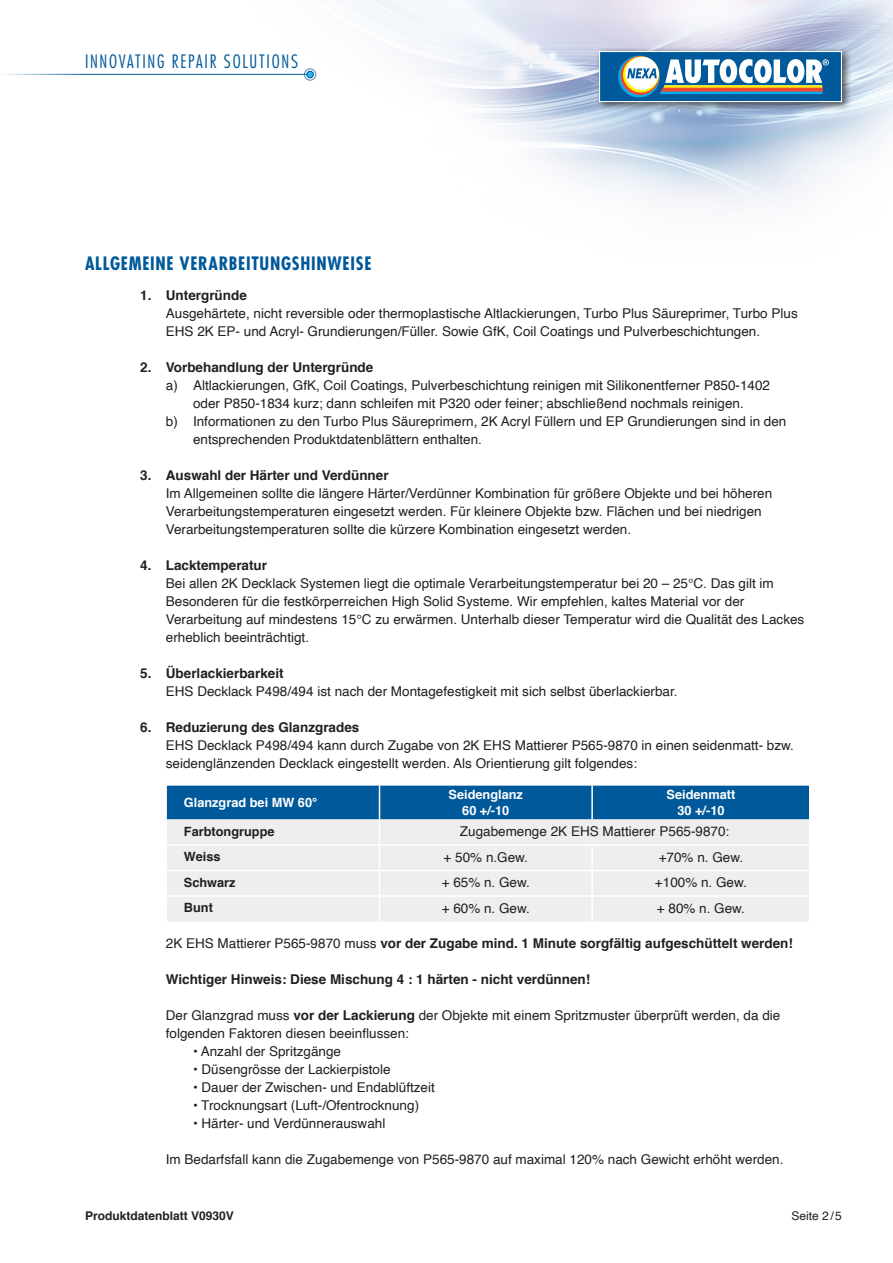
<style>
.page{position:relative;width:893px;height:1263px;background:#fff}
.page>*{position:absolute;margin:0;border:0;box-sizing:border-box;transform-origin:0 0}
.Produkt-Head{font:700 condensed 18px "Futura LT";letter-spacing:.04em;color:#00599a}
.t1{font:300 condensed 18px "Futura LT";letter-spacing:.095em;color:#00599a}
.Fliess-Helvetica{font:13.5px/18px "Helvetica";color:#231f20}
.Fliess-Helvetica-2{font:700 13.5px "Helvetica";color:#231f20}
.Fliess-Helvetica-bold{font:700 13.5px "Helvetica";color:#231f20}
.Tab-Helvetica-zentriert{font:13.5px "Helvetica";color:#231f20}
.Tab-Helvetica-weiss-Head{font:700 12.75px/15.8px "Helvetica";color:#fff;text-align:center}
.Tab-Helvetica-weiss-Head-2{font:700 12.75px "Helvetica";color:#231f20}
.t2{font:700 12px "Helvetica";color:#231f20}
.t3{font:12px "Helvetica";color:#231f20}
.s1{font-weight:400}
.s2{font-weight:700}
</style>
<div class="page">
<img style="left:22px;top:0;width:871px;height:820px">
<div style="left:595px;top:47px;width:257px;height:65px;background:#231f20;opacity:.75"></div>
<div style="left:600px;top:52px;width:241px;height:50px;background:#00599a"></div>
<div style="left:599px;top:51px;width:243px;height:51px;border:1px solid #fff"></div>
<svg style="left:618px;top:55px;width:211px;height:43px"></svg>
<hr style="left:0;top:74px;width:310px;height:1px;background:#00599a">
<div style="left:307px;top:71px;width:6px;height:7px;background:#26b6ea;border-radius:50%"></div>
<div style="left:307px;top:71px;width:7px;height:7px;border:1px solid #00599a;border-radius:50%"></div>
<div style="left:304px;top:69px;width:12px;height:11px;border:1px solid #00599a;border-radius:50%"></div>
<svg style="left:167px;top:786px;width:642px;height:135px;background:#b4cada"></svg>
<hr style="left:591px;top:846px;width:2px;height:24px;background:#fff">
<hr style="left:591px;top:871px;width:2px;height:24px;background:#fff">
<hr style="left:591px;top:897px;width:2px;height:24px;background:#fff">
<hr style="left:591px;top:786px;width:2px;height:33px;background:#fff">
<h1 class="t1" style="left:85px;top:51px;width:214px">INNOVATING REPAIR SOLUTIONS</h1>
<p class="Produkt-Head" style="left:85px;top:252px;width:288px">ALLGEMEINE VERARBEITUNGSHINWEISE</p>
<p class="Fliess-Helvetica-bold" style="left:140px;top:285px;width:108px">1. Untergründe</p>
<p class="Fliess-Helvetica" style="left:166px;top:305px;width:633px">Ausgehärtete, nicht reversible oder thermoplastische Altlackierungen, Turbo Plus Säureprimer, Turbo Plus<br>EHS 2K EP- und Acryl- Grundierungen/Füller. Sowie GfK, Coil Coatings und Pulverbeschichtungen.</p>
<p class="Fliess-Helvetica-bold" style="left:140px;top:357px;width:235px">2. Vorbehandlung der Untergründe</p>
<p class="Fliess-Helvetica" style="left:166px;top:377px;width:606px">a) Altlackierungen, GfK, Coil Coatings, Pulverbeschichtung reinigen mit Silikonentferner P850-1402</p>
<p class="Fliess-Helvetica" style="left:193px;top:395px;width:552px">oder P850-1834 kurz; dann schleifen mit P320 oder feiner; abschließend nochmals reinigen.</p>
<p class="Fliess-Helvetica" style="left:166px;top:413px;width:622px">b) Informationen zu den Turbo Plus Säureprimern, 2K Acryl Füllern und EP Grundierungen sind in den</p>
<p class="Fliess-Helvetica" style="left:193px;top:431px;width:290px">entsprechenden Produktdatenblättern enthalten.</p>
<p class="Fliess-Helvetica-bold" style="left:140px;top:465px;width:250px">3. Auswahl der Härter und Verdünner</p>
<p class="Fliess-Helvetica" style="left:166px;top:485px;width:608px">Im Allgemeinen sollte die längere Härter/Verdünner Kombination für größere Objekte und bei höheren</p>
<p class="Fliess-Helvetica" style="left:166px;top:503px;width:597px">Verarbeitungstemperaturen eingesetzt werden. Für kleinere Objekte bzw. Flächen und bei niedrigen</p>
<p class="Fliess-Helvetica" style="left:166px;top:521px;width:467px">Verarbeitungstemperaturen sollte die kürzere Kombination eingesetzt werden.</p>
<p class="Fliess-Helvetica-bold" style="left:140px;top:555px;width:128px">4. Lacktemperatur</p>
<p class="Fliess-Helvetica" style="left:166px;top:575px;width:609px">Bei allen 2K Decklack Systemen liegt die optimale Verarbeitungstemperatur bei 20 – 25°C. Das gilt im</p>
<p class="Fliess-Helvetica" style="left:166px;top:593px;width:580px">Besonderen für die festkörperreichen High Solid Systeme. Wir empfehlen, kaltes Material vor der</p>
<p class="Fliess-Helvetica" style="left:166px;top:611px;width:640px">Verarbeitung auf mindestens 15°C zu erwärmen. Unterhalb dieser Temperatur wird die Qualität des Lackes</p>
<p class="Fliess-Helvetica" style="left:166px;top:629px;width:145px">erheblich beeinträchtigt.</p>
<p class="Fliess-Helvetica-bold" style="left:140px;top:663px;width:145px">5. Überlackierbarkeit</p>
<p class="Fliess-Helvetica" style="left:166px;top:683px;width:513px">EHS Decklack P498/494 ist nach der Montagefestigkeit mit sich selbst überlackierbar.</p>
<p class="Fliess-Helvetica-bold" style="left:140px;top:717px;width:221px">6. Reduzierung des Glanzgrades</p>
<p class="Fliess-Helvetica" style="left:166px;top:737px;width:630px">EHS Decklack P498/494 kann durch Zugabe von 2K EHS Mattierer P565-9870 in einen seidenmatt- bzw.</p>
<p class="Fliess-Helvetica" style="left:166px;top:755px;width:473px">seidenglänzenden Decklack eingestellt werden. Als Orientierung gilt folgendes:</p>
<p class="Tab-Helvetica-weiss-Head" style="left:184px;top:795px;width:135px">Glanzgrad bei MW 60°</p>
<p class="Tab-Helvetica-weiss-Head" style="left:449px;top:787px;width:76px">Seidenglanz<br>60 +/-10</p>
<p class="Tab-Helvetica-weiss-Head" style="left:667px;top:787px;width:70px">Seidenmatt<br>30 +/-10</p>
<p class="Tab-Helvetica-weiss-Head-2" style="left:184px;top:821px;width:92px">Farbtongruppe</p>
<p class="Tab-Helvetica-zentriert" style="left:460px;top:821px;width:271px">Zugabemenge 2K EHS Mattierer P565-9870:</p>
<p class="Tab-Helvetica-weiss-Head-2" style="left:184px;top:847px;width:38px">Weiss</p>
<p class="Tab-Helvetica-zentriert" style="left:444px;top:846px;width:86px">+ 50% n.Gew.</p>
<p class="Tab-Helvetica-zentriert" style="left:659px;top:846px;width:86px">+70% n. Gew.</p>
<p class="Tab-Helvetica-weiss-Head-2" style="left:184px;top:872px;width:53px">Schwarz</p>
<p class="Tab-Helvetica-zentriert" style="left:442px;top:872px;width:90px">+ 65% n. Gew.</p>
<p class="Tab-Helvetica-zentriert" style="left:655px;top:872px;width:93px">+100% n. Gew.</p>
<p class="Tab-Helvetica-weiss-Head-2" style="left:184px;top:898px;width:31px">Bunt</p>
<p class="Tab-Helvetica-zentriert" style="left:442px;top:898px;width:90px">+ 60% n. Gew.</p>
<p class="Tab-Helvetica-zentriert" style="left:657px;top:898px;width:90px">+ 80% n. Gew.</p>
<p class="Fliess-Helvetica-2" style="left:166px;top:933px;width:629px"><span class="s1">2K EHS Mattierer P565-9870 muss</span> vor der Zugabe mind. 1 Minute sorgfältig aufgeschüttelt werden!</p>
<p class="Fliess-Helvetica-2" style="left:166px;top:969px;width:426px">Wichtiger Hinweis: Diese Mischung 4 : 1 härten - nicht verdünnen!</p>
<p class="Fliess-Helvetica" style="left:166px;top:1007px;width:616px">Der Glanzgrad muss <span class="s2">vor der Lackierung</span> der Objekte mit einem Spritzmuster überprüft werden, da die</p>
<p class="Fliess-Helvetica" style="left:166px;top:1025px;width:245px">folgenden Faktoren diesen beeinflussen:</p>
<p class="Fliess-Helvetica" style="left:193px;top:1043px;width:150px">• Anzahl der Spritzgänge</p>
<p class="Fliess-Helvetica" style="left:193px;top:1061px;width:199px">• Düsengrösse der Lackierpistole</p>
<p class="Fliess-Helvetica" style="left:193px;top:1079px;width:243px">• Dauer der Zwischen- und Endablüftzeit</p>
<p class="Fliess-Helvetica" style="left:193px;top:1097px;width:228px">• Trocknungsart (Luft-/Ofentrocknung)</p>
<p class="Fliess-Helvetica" style="left:193px;top:1115px;width:194px">• Härter- und Verdünnerauswahl</p>
<p class="Fliess-Helvetica" style="left:166px;top:1151px;width:619px">Im Bedarfsfall kann die Zugabemenge von P565-9870 auf maximal 120% nach Gewicht erhöht werden.</p>
<p class="t2" style="left:85px;top:1206px;width:150px">Produktdatenblatt V0930V</p>
<p class="t3" style="left:792px;top:1207px;width:52px">Seite 2/5</p>
</div>
